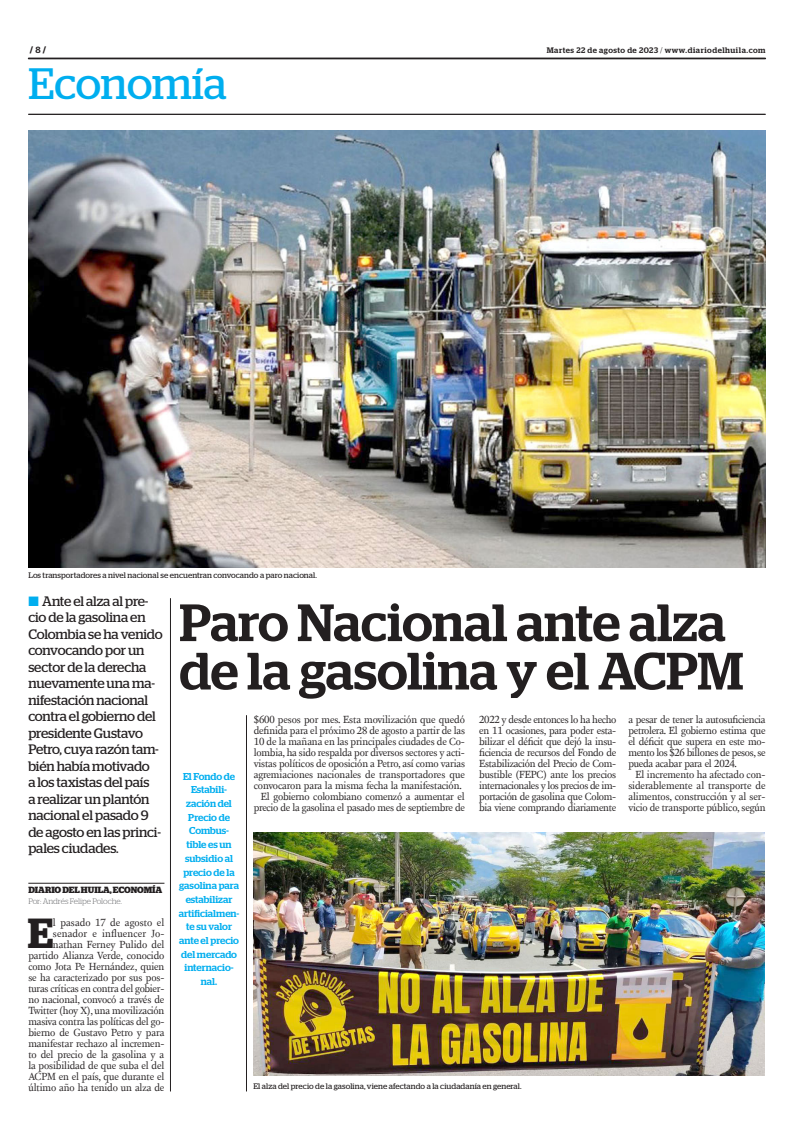
<style>
.page{position:relative;width:801px;height:1134px;background:#fff}
.page>*{position:absolute;margin:0;border:0;box-sizing:border-box;transform-origin:0 0}
.TITULO{font:500 52.4px "Stag";color:#231f20}
.t1{font:43.9px "Stag";letter-spacing:-.005em;color:#00aeef}
.TEXTO_UNO{font:600 42px "Stag";color:#231f20}
.SUMARIO{font:13.7px/16.5px "Stag";letter-spacing:-.01em;color:#231f20}
.TEXTO_UNO-2{font:10.6px/11px "New Fournier BP";letter-spacing:-.01em;color:#231f20;text-align:right}
.TEXTO{font:10.6px/11px "New Fournier BP";letter-spacing:-.025em;color:#231f20;text-align:justify}
.DESTACADO_AZUL{font:500 10px/13.7px "Stag";color:#00aeef;text-align:center}
.CREDITO_1{font:700 9px "Stag";color:#231f20}
.PIE_DE_FOTO{font:8px "Stag";letter-spacing:.01em;color:#231f20}
.t2{font:500 8px "Stag";letter-spacing:.065em;color:#231f20}
.CREDITO_2{font:300 8px "Stag";letter-spacing:-.01em;color:#6c6d70}
.s1{font-weight:500}
.s2{font-weight:300}
.s3{color:#00aeef}
</style>
<div class="page">
<svg style="left:28px;top:58px;width:737px;height:1px"></svg>
<hr style="left:28px;top:114px;width:737px;height:1px;background:#231f20">
<img style="left:28px;top:130px;width:737px;height:437px">
<img style="left:254px;top:832px;width:510px;height:243px">
<hr style="left:28px;top:883px;width:136px;height:1px;background:#231f20">
<hr style="left:170px;top:598px;width:1px;height:493px;background:#231f20">
<hr style="left:246px;top:715px;width:1px;height:376px;background:#231f20">
<p class="CREDITO_1" style="left:30px;top:45px;width:18px">/ <span class="s1">8</span> /</p>
<p class="t2" style="left:547px;top:45px;width:220px">Martes 22 de agosto de 2023 <span class="s2">/</span> www.diariodelhuila.com</p>
<p class="t1" style="left:28px;top:58px;width:200px">Economía</p>
<p class="PIE_DE_FOTO" style="left:28px;top:570px;width:290px">Los transportadores a nivel nacional se encuentran convocando a paro nacional.</p>
<p class="SUMARIO" style="left:28px;top:592px;width:136px"><span class="s3">■</span> Ante el alza al pre&shy;cio de la gasolina en<br>Colombia se ha venido convocando por un sector de la derecha nuevamente una ma&shy;nifestación nacional contra el gobierno del presidente Gustavo<br>Petro, cuya razón tam&shy;bién había motivado<br>a los taxistas del país<br>a realizar un plantón nacional el pasado 9 de agosto en las princi&shy;pales ciudades.</p>
<p class="CREDITO_1" style="left:28px;top:885px;width:135px">DIARIO DEL HUILA, ECONOMÍA</p>
<p class="CREDITO_2" style="left:28px;top:897px;width:95px">Por: Andrés Felipe Poloche.</p>
<p class="TEXTO_UNO" style="left:28px;top:909px;width:27px">E</p>
<p class="TEXTO_UNO-2" style="left:28px;top:917px;width:138px">l pasado 17 de agosto el senador e influencer Jo&shy;nathan Ferney Pulido del partido Alianza Verde, conocido como Jota Pe Hernández, quien se ha caracterizado por sus pos&shy;turas críticas en contra del gobier&shy;no nacional, convocó a través de<br>Twitter (hoy X), una movilización masiva contra las políticas del go&shy;bierno de Gustavo Petro y para manifestar rechazo al incremen&shy;to del precio de la gasolina y a la posibilidad de que suba el del<br>ACPM en el país, que durante el último año ha tenido un alza de</p>
<p class="TITULO" style="left:179px;top:592px;width:548px">Paro Nacional ante alza</p>
<p class="TITULO" style="left:179px;top:640px;width:565px">de la gasolina y el ACPM</p>
<p class="DESTACADO_AZUL" style="left:179px;top:769px;width:62px">El Fondo de<br>Estabili&shy;zación del<br>Precio de<br>Combus&shy;tible es un subsidio al precio de la gasolina para estabilizar artificialmen&shy;te su valor ante el precio del mercado internacio&shy;nal.</p>
<p class="TEXTO_UNO-2" style="left:254px;top:714px;width:213px;text-align:justify">$600 pesos por mes. Esta movilización que quedó definida para el próximo 28 de agosto a partir de las 10 de la mañana en las principales ciudades de Co&shy;lombia, ha sido respalda por diversos sectores y acti&shy;vistas políticos de oposición a Petro, así como varias agremiaciones nacionales de transportadores que convocaron para la misma fecha la manifestación.</p>
<p class="TEXTO" style="left:254px;top:791px;width:213px;text-align:right">El gobierno colombiano comenzó a aumentar el precio de la gasolina el pasado mes de septiembre de</p>
<p class="TEXTO" style="left:479px;top:714px;width:139px">2022 y desde entonces lo ha hecho en 11 ocasiones, para poder esta&shy;bilizar el déficit que dejó la insu&shy;ficiencia de recursos del Fondo de Estabilización del Precio de Com&shy;bustible (FEPC) ante los precios internacionales y los precios de im&shy;portación de gasolina que Colom&shy;bia viene comprando diariamente</p>
<p class="TEXTO" style="left:628px;top:714px;width:139px">a pesar de tener la autosuficiencia petrolera. El gobierno estima que el déficit que supera en este mo&shy;mento los $26 billones de pesos, se pueda acabar para el 2024.</p>
<p class="TEXTO" style="left:628px;top:769px;width:139px;text-indent:7px">El incremento ha afectado con&shy;siderablemente al transporte de alimentos, construcción y al ser&shy;vicio de transporte público, según</p>
<p class="PIE_DE_FOTO" style="left:253px;top:1081px;width:270px">El alza del precio de la gasolina, viene afectando a la ciudadanía en general.</p>
</div>
